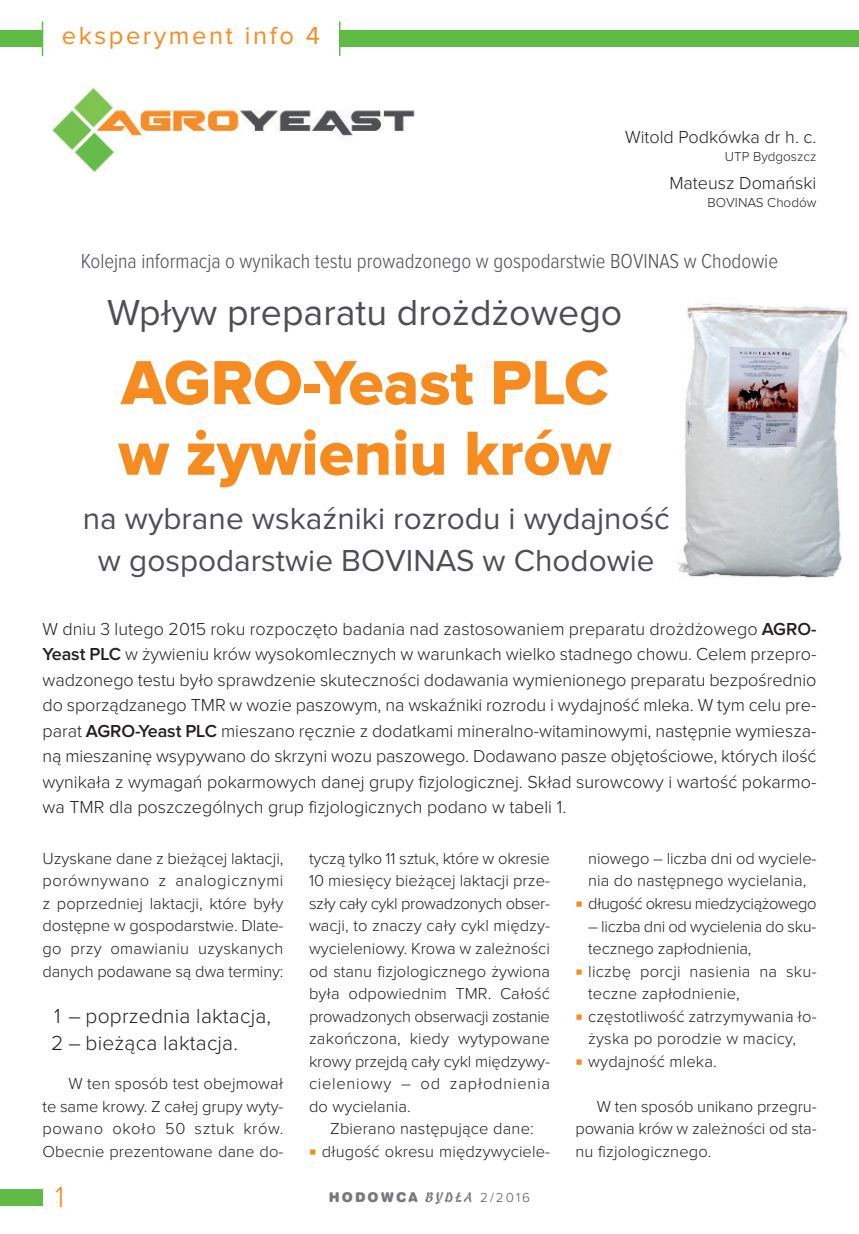
<style>
.page{position:relative;width:859px;height:1234px;background:#fff}
.page>*{position:absolute;margin:0;border:0;box-sizing:border-box;transform-origin:0 0}
.t1{font:64.5px/70.5px "Proxima Nova Extrabld";color:#f68b1f}
.t2{font:37.5px "Proxima Nova";color:#4e4f53}
.t3{font:31.5px/42px "Proxima Nova";color:#4e4f53;text-align:center}
.t4{font:300 30px "Proxima Nova";color:#f68b1f}
.t5{font:25.5px "Proxima Nova";letter-spacing:.1em;color:#f68b1f}
.t6{font:300 21px "Proxima Nova Cond";color:#4e4f53}
.t7{font:300 21px/27px "Proxima Nova";letter-spacing:.01em;color:#231f20}
.t8{font:300 18px/25.5px "Proxima Nova";color:#231f20;text-align:justify}
.t9{font:300 16.5px/22.5px "Proxima Nova";letter-spacing:.005em;color:#231f20;text-align:justify}
.t10{font:300 13.5px "Proxima Nova";color:#231f20}
.t11{font:13.5px "Swiss 721 PL Black Rounded";letter-spacing:.15em;color:#76787b}
.s1{font-weight:600}
.s2{font-family:"Freehand Four Seven One PL"}
.s3{font-family:"Proxima Nova";font-weight:300;color:#57585a}
</style>
<div class="page">
<img style="left:677px;top:303px;width:172px;height:276px">
<div style="left:0;top:1188px;width:43px;height:17px;background:#60bb46"></div>
<div style="left:0;top:30px;width:859px;height:16px;background:#60bb46"></div>
<div style="left:43px;top:28px;width:296px;height:20px;background:#fff"></div>
<hr style="left:42px;top:21px;width:1px;height:35px;background:#60bb46">
<hr style="left:339px;top:21px;width:1px;height:35px;background:#60bb46">
<img style="left:52px;top:86px;width:363px;height:87px">
<h3 class="t5" style="left:62px;top:27px;width:260px">eksperyment info 4</h3>
<p class="t8" style="left:625px;top:125px;width:193px">Witold Podkówka dr h. c.</p>
<p class="t10" style="left:725px;top:152px;width:93px">UTP Bydgoszcz</p>
<p class="t8" style="left:669px;top:172px;width:149px">Mateusz Domański</p>
<p class="t10" style="left:708px;top:198px;width:110px">BOVINAS Chodów</p>
<p class="t6" style="left:81px;top:253px;width:699px">Kolejna informacja o wynikach testu prowadzonego w gospodarstwie BOVINAS w Chodowie</p>
<h2 class="t2" style="left:107px;top:299px;width:517px">Wpływ preparatu drożdżowego</h2>
<h1 class="t1" style="left:118px;top:353px;width:494px">AGRO-Yeast PLC w żywieniu krów</h1>
<h3 class="t3" style="left:83px;top:500px;width:589px">na wybrane wskaźniki rozrodu i wydajność w gospodarstwie BOVINAS w Chodowie</h3>
<p class="t8" style="left:43px;top:617px;width:775px">W dniu 3 lutego 2015 roku rozpoczęto badania nad zastosowaniem preparatu drożdżowego <span class="s1">AGRO-Yeast PLC</span> w żywieniu krów wysokomlecznych w warunkach wielko stadnego chowu. Celem przepro&shy;wadzonego testu było sprawdzenie skuteczności dodawania wymienionego preparatu bezpośrednio do sporządzanego TMR w wozie paszowym, na wskaźniki rozrodu i wydajność mleka. W tym celu pre&shy;parat <span class="s1">AGRO-Yeast PLC</span> mieszano ręcznie z dodatkami mineralno-witaminowymi, następnie wymiesza&shy;ną mieszaninę wsypywano do skrzyni wozu paszowego. Dodawano pasze objętościowe, których ilość wynikała z wymagań pokarmowych danej grupy fizjologicznej. Skład surowcowy i wartość pokarmo&shy;wa TMR dla poszczególnych grup fizjologicznych podano w tabeli 1.</p>
<p class="t9" style="left:43px;top:848px;width:243px">Uzyskane dane z bieżącej laktacji, porównywano z analogicznymi z poprzedniej laktacji, które były dostępne w gospodarstwie. Dlate&shy;go przy omawianiu uzyskanych danych podawane są dwa terminy:</p>
<p class="t7" style="left:51px;top:1004px;width:221px">1 – poprzednia laktacja,<br>2 – bieżąca laktacja.</p>
<p class="t9" style="left:43px;top:1073px;width:243px;text-indent:26px">W ten sposób test obejmował te same krowy. Z całej grupy wyty&shy;powano około 50 sztuk krów.<br>Obecnie prezentowane dane do-</p>
<p class="t9" style="left:309px;top:848px;width:243px">tyczą tylko 11 sztuk, które w okresie 10 miesięcy bieżącej laktacji prze&shy;szły cały cykl prowadzonych obser&shy;wacji, to znaczy cały cykl między&shy;wycieleniowy. Krowa w zależności od stanu fizjologicznego żywiona była odpowiednim TMR. Całość prowadzonych obserwacji zostanie zakończona, kiedy wytypowane krowy przejdą cały cykl międzywy&shy;cieleniowy – od zapłodnienia do wycielania.</p>
<p class="t9" style="left:322px;top:1118px;width:230px;text-align:center">Zbierano następujące dane: długość okresu międzywyciele-</p>
<h3 class="t4" style="left:55px;top:1186px;width:11px">1</h3>
<p class="t11" style="left:329px;top:1192px;width:203px">HODOWCA <span class="s2">BYDŁA</span> <span class="s3">2/2016</span></p>
<p class="t9" style="left:588px;top:848px;width:230px;text-align:left">niowego – liczba dni od wyciele&shy;nia do następnego wycielania, długość okresu miedzyciążowego</p>
<p class="t9" style="left:588px;top:916px;width:230px;text-align:left">– liczba dni od wycielenia do sku&shy;tecznego zapłodnienia,<br>liczbę porcji nasienia na sku&shy;teczne zapłodnienie, częstotliwość zatrzymywania ło&shy;żyska po porodzie w macicy, wydajność mleka.</p>
<p class="t9" style="left:575px;top:1096px;width:243px;text-indent:21px">W ten sposób unikano przegru&shy;powania krów w zależności od sta&shy;nu fizjologicznego.</p>
</div>
